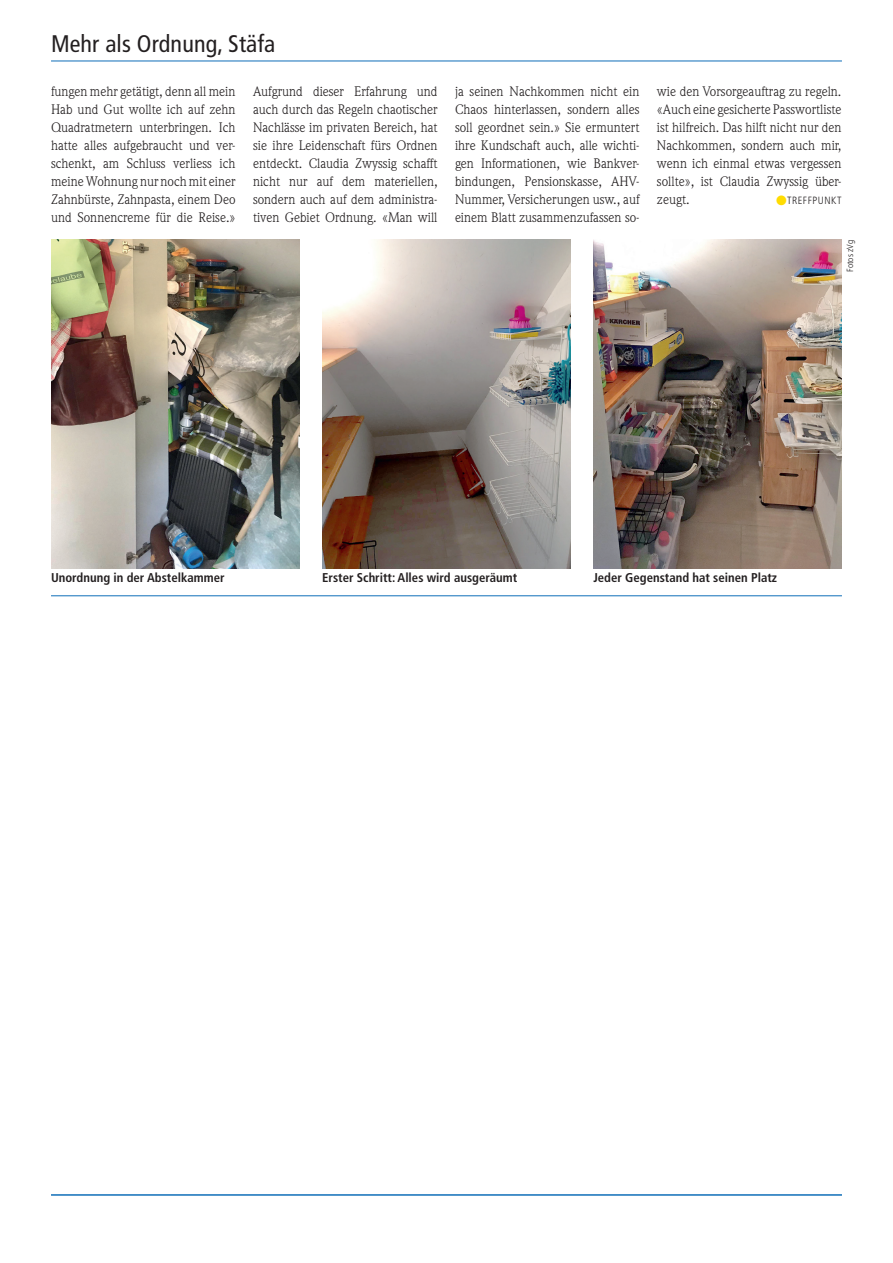
<style>
.page{position:relative;width:893px;height:1263px;background:#fff}
.page>*{position:absolute;margin:0;border:0;box-sizing:border-box;transform-origin:0 0}
.t1{font:condensed 24px "Frutiger LT Std";letter-spacing:.005em;color:#231f20}
.t2{font:13.5px/18px "Weidemann Std";color:#231f20;text-align:justify}
.t3{font:700 condensed 12.75px "Frutiger LT Std";color:#231f20}
.t4{font:300 condensed 10.5px "Frutiger LT Std";letter-spacing:.05em;color:#231f20}
.t5{font:300 condensed 9px "Frutiger LT Std";color:#231f20}
.s1{color:#ffdc01}
</style>
<div class="page">
<hr style="left:51px;top:61px;width:791px;height:1px;background:#0f6eb8">
<hr style="left:51px;top:1194px;width:791px;height:1px;background:#0f6eb8">
<hr style="left:51px;top:595px;width:791px;height:1px;background:#0f6eb8">
<img style="left:322px;top:240px;width:249px;height:328px">
<img style="left:51px;top:240px;width:248px;height:328px">
<img style="left:593px;top:240px;width:249px;height:328px">
<h1 class="t1" style="left:51px;top:30px;width:226px">Mehr als Ordnung, Stäfa</h1>
<p class="t2" style="left:51px;top:82px;width:186px">fungen mehr getätigt, denn all mein Hab und Gut wollte ich auf zehn Quadratmetern unterbringen. Ich hatte alles aufgebraucht und ver&shy;schenkt, am Schluss verliess ich meine Wohnung nur noch mit einer Zahnbürste, Zahnpasta, einem Deo und Sonnencreme für die Reise.»</p>
<p class="t2" style="left:253px;top:82px;width:186px">Aufgrund dieser Erfahrung und auch durch das Regeln chaotischer Nachlässe im privaten Bereich, hat sie ihre Leidenschaft fürs Ordnen entdeckt. Claudia Zwyssig schafft nicht nur auf dem materiellen, sondern auch auf dem administra&shy;tiven Gebiet Ordnung. «Man will</p>
<p class="t2" style="left:657px;top:82px;width:186px">wie den Vorsorgeauftrag zu regeln. «Auch eine gesicherte Passwortliste ist hilfreich. Das hilft nicht nur den Nachkommen, sondern auch mir, wenn ich einmal etwas vergessen sollte», ist Claudia Zwyssig über&shy;zeugt.</p>
<p class="t2" style="left:455px;top:82px;width:186px">ja seinen Nachkommen nicht ein Chaos hinterlassen, sondern alles soll geordnet sein.» Sie ermuntert ihre Kundschaft auch, alle wichti&shy;gen Informationen, wie Bankver&shy;bindungen, Pensionskasse, AHV-Nummer, Versicherungen usw., auf einem Blatt zusammenzufassen so-</p>
<p class="t4" style="left:776px;top:194px;width:67px"><span class="s1">●</span>TREFFPUNKT</p>
<p class="t5" style="left:845px;top:272px;width:33px;rotate:-90deg">Fotos zVg</p>
<p class="t3" style="left:51px;top:570px;width:175px">Unordnung in der Abstelkammer</p>
<p class="t3" style="left:322px;top:570px;width:196px">Erster Schritt: Alles wird ausgeräumt</p>
<p class="t3" style="left:593px;top:570px;width:185px">Jeder Gegenstand hat seinen Platz</p>
</div>
